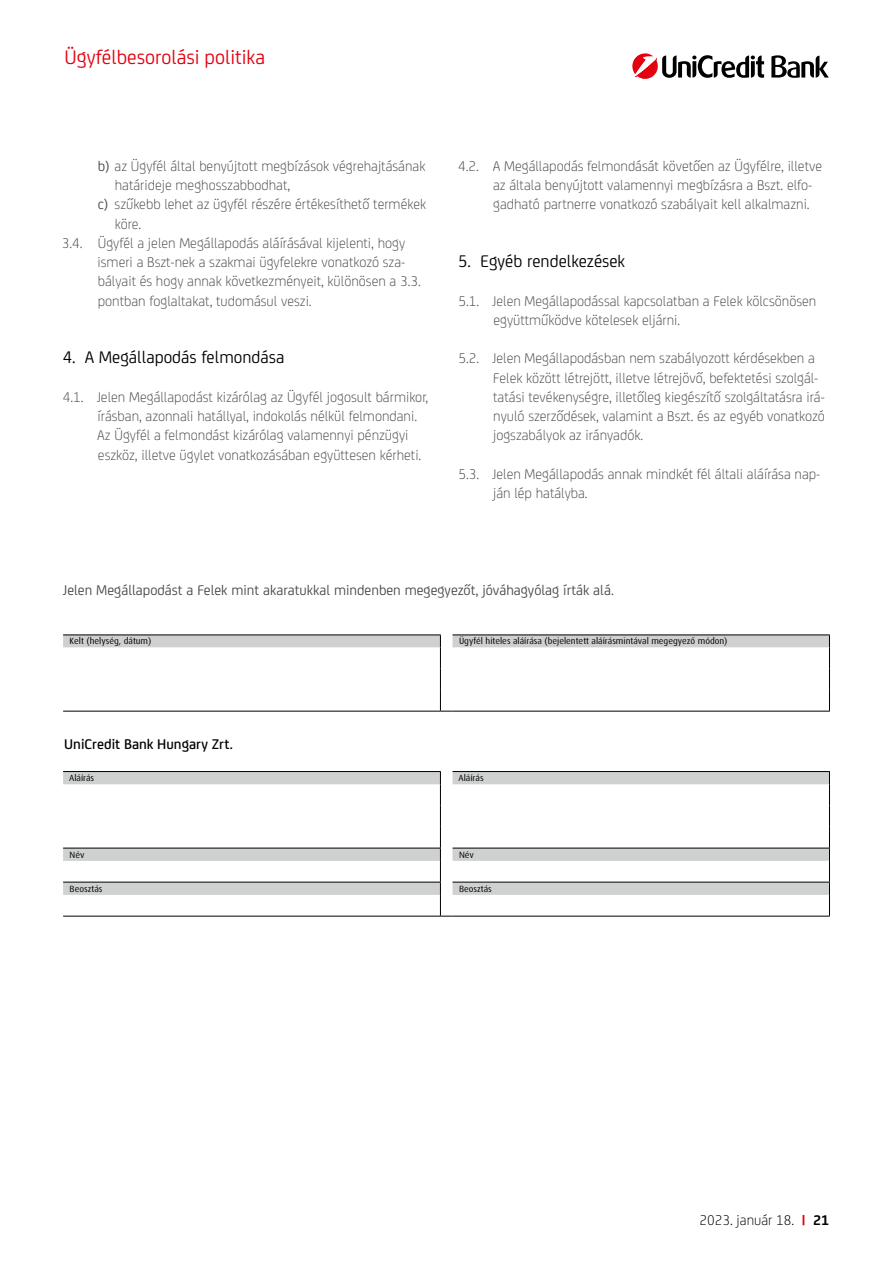
<style>
.page{position:relative;width:893px;height:1263px;background:#fff}
.page>*{position:absolute;margin:0;border:0;box-sizing:border-box;transform-origin:0 0}
.t1{font:21px "Uni Credit";color:#e3000f}
.t2{font:18px "Uni Credit";color:#000}
.t3{font:300 15px/19.2px "Uni Credit";color:#494948}
.Mell_-_kenyer{font:15px "Uni Credit";color:#494948}
.Mell_-_kenyer-2{font:500 15px "Uni Credit";color:#000}
.t4{font:300 15px "Uni Credit";color:#000}
.Fejlec{font:9px "Dax HS";color:#000}
.s1{font-weight:400}
.s2{font-weight:700;color:#e3000f}
.s3{font-weight:700}
</style>
<div class="page">
<hr style="left:63px;top:634px;width:378px;height:1px;background:#000">
<hr style="left:453px;top:634px;width:377px;height:1px;background:#000">
<svg style="left:63px;top:635px;width:767px;height:77px"></svg>
<svg style="left:63px;top:771px;width:766px;height:124px"></svg>
<hr style="left:63px;top:771px;width:378px;height:1px;background:#000">
<hr style="left:453px;top:771px;width:377px;height:1px;background:#000">
<hr style="left:63px;top:848px;width:378px;height:1px;background:#000">
<hr style="left:453px;top:848px;width:377px;height:1px;background:#000">
<hr style="left:63px;top:882px;width:378px;height:1px;background:#000">
<hr style="left:453px;top:882px;width:377px;height:1px;background:#000">
<hr style="left:63px;top:916px;width:377px;height:1px;background:#000">
<svg style="left:440px;top:772px;width:13px;height:145px"></svg>
<hr style="left:453px;top:916px;width:377px;height:1px;background:#000">
<svg style="left:829px;top:772px;width:1px;height:144px"></svg>
<svg style="left:771px;top:55px;width:58px;height:23px"></svg>
<svg style="left:632px;top:53px;width:132px;height:26px"></svg>
<h1 class="t1" style="left:64px;top:42px;width:202px">Ügyfélbesorolási politika</h1>
<p class="t3" style="left:115px;top:155px;width:312px;text-indent:-17px"><span class="s1">b)</span> az Ügyfél által benyújtott megbízások végrehajtásának határideje meghosszabbodhat,</p>
<p class="t3" style="left:115px;top:194px;width:313px;text-indent:-17px"><span class="s1">c)</span> szűkebb lehet az ügyfél részére értékesíthető termékek köre.</p>
<p class="t3" style="left:98px;top:232px;width:325px;text-indent:-36px">3.4. Ügyfél a jelen Megállapodás aláírásával kijelenti, hogy ismeri a Bszt-nek a szakmai ügyfelekre vonatkozó sza&shy;bályait és hogy annak következményeit, különösen a 3.3. pontban foglaltakat, tudomásul veszi.</p>
<p class="t2" style="left:63px;top:345px;width:223px">4. A Megállapodás felmondása</p>
<p class="t3" style="left:97px;top:386px;width:332px;text-indent:-35px">4.1. Jelen Megállapodást kizárólag az Ügyfél jogosult bármikor, írásban, azonnali hatállyal, indokolás nélkül felmondani.<br>Az Ügyfél a felmondást kizárólag valamennyi pénzügyi eszköz, illetve ügylet vonatkozásában együttesen kérheti.</p>
<p class="t3" style="left:493px;top:155px;width:331px;text-indent:-35px">4.2. A Megállapodás felmondását követően az Ügyfélre, illetve az általa benyújtott valamennyi megbízásra a Bszt. elfo&shy;gadható partnerre vonatkozó szabályait kell alkalmazni.</p>
<p class="t2" style="left:458px;top:248px;width:168px">5. Egyéb rendelkezések</p>
<p class="t3" style="left:493px;top:290px;width:324px;text-indent:-35px">5.1. Jelen Megállapodással kapcsolatban a Felek kölcsönösen együttműködve kötelesek eljárni.</p>
<p class="t3" style="left:493px;top:348px;width:333px;text-indent:-35px">5.2. Jelen Megállapodásban nem szabályozott kérdésekben a Felek között létrejött, illetve létrejövő, befektetési szolgál&shy;tatási tevékenységre, illetőleg kiegészítő szolgáltatásra irá&shy;nyuló szerződések, valamint a Bszt. és az egyéb vonatkozó jogszabályok az irányadók.</p>
<p class="t3" style="left:493px;top:463px;width:329px;text-indent:-35px">5.3. Jelen Megállapodás annak mindkét fél általi aláírása nap&shy;ján lép hatályba.</p>
<p class="Mell_-_kenyer" style="left:63px;top:579px;width:553px">Jelen Megállapodást a Felek mint akaratukkal mindenben megegyezőt, jóváhagyólag írták alá.</p>
<p class="Fejlec" style="left:70px;top:636px;width:83px">Kelt (helység, dátum)</p>
<p class="Fejlec" style="left:459px;top:636px;width:270px">Ügyfél hiteles aláírása (bejelentett aláírásmintával megegyező módon)</p>
<p class="Mell_-_kenyer-2" style="left:64px;top:733px;width:170px">UniCredit Bank Hungary Zrt.</p>
<p class="Fejlec" style="left:69px;top:773px;width:27px">Aláírás</p>
<p class="Fejlec" style="left:458px;top:773px;width:27px">Aláírás</p>
<p class="Fejlec" style="left:70px;top:850px;width:16px">Név</p>
<p class="Fejlec" style="left:459px;top:850px;width:16px">Név</p>
<p class="Fejlec" style="left:70px;top:884px;width:34px">Beosztás</p>
<p class="Fejlec" style="left:459px;top:884px;width:34px">Beosztás</p>
<p class="t4" style="left:699px;top:1209px;width:131px">2023. január 18. <span class="s2">|</span> <span class="s3">21</span></p>
</div>
